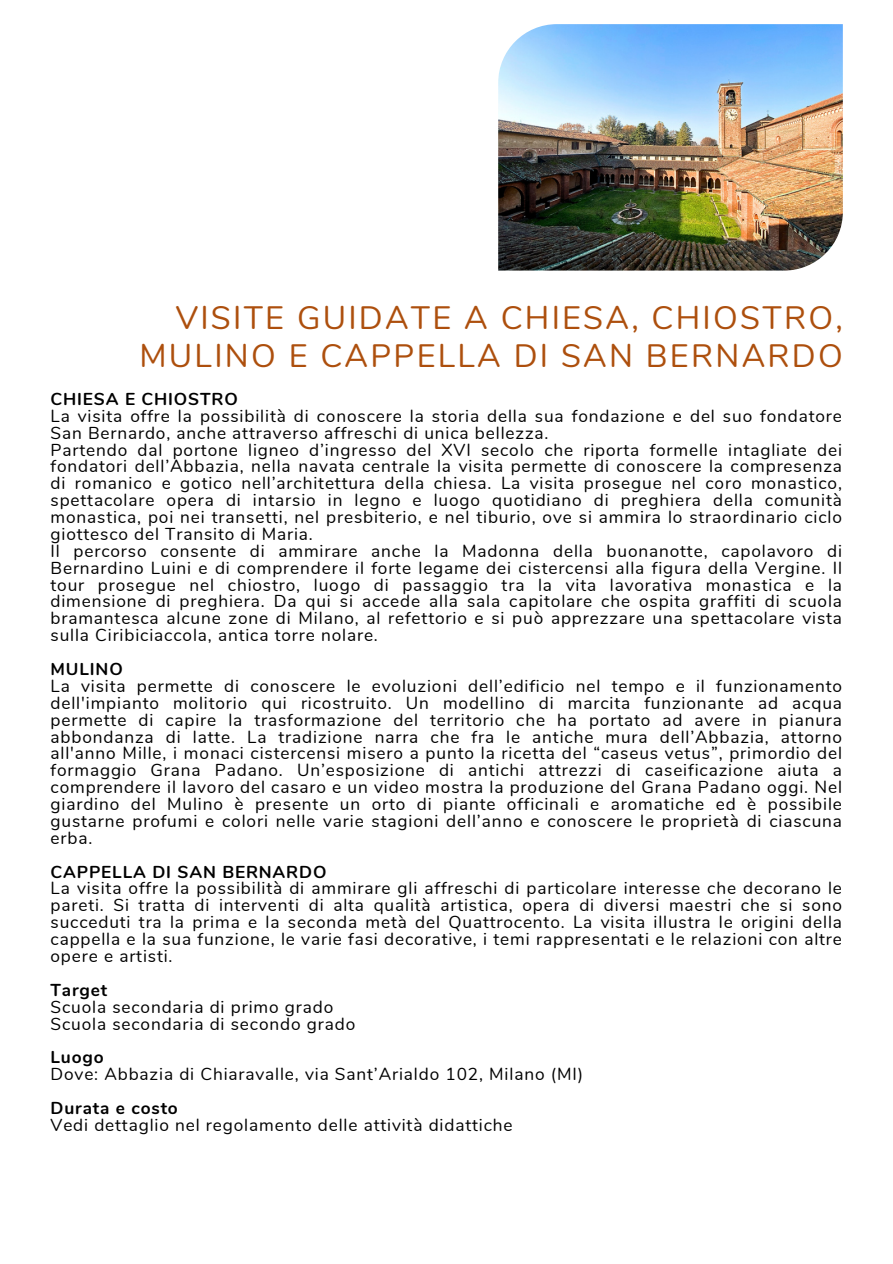
<style>
.page{position:relative;width:893px;height:1264px;background:#fff}
.page>*{position:absolute;margin:0;border:0;box-sizing:border-box;transform-origin:0 0}
.t1{font:32.4px/38.2px "Nunito";letter-spacing:.07em;color:#ad4f0d;text-align:right}
.t2{font:17.25px/16.8px "Nunito";letter-spacing:.05em;color:#000;text-align:justify}
.t3{font:700 17.25px "Nunito";letter-spacing:.05em;color:#000}
</style>
<div class="page">
<img style="left:498px;top:24px;width:344px;height:246px">
<p class="t1" style="left:139px;top:299px;width:704px">VISITE GUIDATE A CHIESA, CHIOSTRO,<br>MULINO E CAPPELLA DI SAN BERNARDO</p>
<p class="t3" style="left:51px;top:387px;width:189px">CHIESA E CHIOSTRO</p>
<p class="t2" style="left:51px;top:407px;width:792px">La visita offre la possibilità di conoscere la storia della sua fondazione e del suo fondatore<br>San Bernardo, anche attraverso affreschi di unica bellezza.</p>
<p class="t2" style="left:51px;top:441px;width:792px">Partendo dal portone ligneo d’ingresso del XVI secolo che riporta formelle intagliate dei fondatori dell’Abbazia, nella navata centrale la visita permette di conoscere la compresenza di romanico e gotico nell’architettura della chiesa. La visita prosegue nel coro monastico, spettacolare opera di intarsio in legno e luogo quotidiano di preghiera della comunità monastica, poi nei transetti, nel presbiterio, e nel tiburio, ove si ammira lo straordinario ciclo giottesco del Transito di Maria.</p>
<p class="t2" style="left:51px;top:542px;width:792px">Il percorso consente di ammirare anche la Madonna della buonanotte, capolavoro di Bernardino Luini e di comprendere il forte legame dei cistercensi alla figura della Vergine. Il tour prosegue nel chiostro, luogo di passaggio tra la vita lavorativa monastica e la dimensione di preghiera. Da qui si accede alla sala capitolare che ospita graffiti di scuola bramantesca alcune zone di Milano, al refettorio e si può apprezzare una spettacolare vista sulla Ciribiciaccola, antica torre nolare.</p>
<p class="t3" style="left:51px;top:657px;width:74px">MULINO</p>
<p class="t2" style="left:51px;top:677px;width:792px">La visita permette di conoscere le evoluzioni dell’edificio nel tempo e il funzionamento dell'impianto molitorio qui ricostruito. Un modellino di marcita funzionante ad acqua permette di capire la trasformazione del territorio che ha portato ad avere in pianura abbondanza di latte. La tradizione narra che fra le antiche mura dell’Abbazia, attorno all'anno Mille, i monaci cistercensi misero a punto la ricetta del “caseus vetus”, primordio del formaggio Grana Padano. Un’esposizione di antichi attrezzi di caseificazione aiuta a comprendere il lavoro del casaro e un video mostra la produzione del Grana Padano oggi. Nel giardino del Mulino è presente un orto di piante officinali e aromatiche ed è possibile gustarne profumi e colori nelle varie stagioni dell’anno e conoscere le proprietà di ciascuna erba.</p>
<p class="t3" style="left:51px;top:860px;width:277px">CAPPELLA DI SAN BERNARDO</p>
<p class="t2" style="left:51px;top:880px;width:792px">La visita offre la possibilità di ammirare gli affreschi di particolare interesse che decorano le pareti. Si tratta di interventi di alta qualità artistica, opera di diversi maestri che si sono succeduti tra la prima e la seconda metà del Quattrocento. La visita illustra le origini della cappella e la sua funzione, le varie fasi decorative, i temi rappresentati e le relazioni con altre opere e artisti.</p>
<p class="t3" style="left:51px;top:978px;width:58px">Target</p>
<p class="t2" style="left:51px;top:998px;width:284px">Scuola secondaria di primo grado</p>
<p class="t2" style="left:51px;top:1015px;width:306px">Scuola secondaria di secondo grado</p>
<p class="t3" style="left:51px;top:1045px;width:55px">Luogo</p>
<p class="t2" style="left:51px;top:1066px;width:534px">Dove: Abbazia di Chiaravalle, via Sant’Arialdo 102, Milano (MI)</p>
<p class="t3" style="left:51px;top:1096px;width:129px">Durata e costo</p>
<p class="t2" style="left:51px;top:1116px;width:463px">Vedi dettaglio nel regolamento delle attività didattiche</p>
</div>
